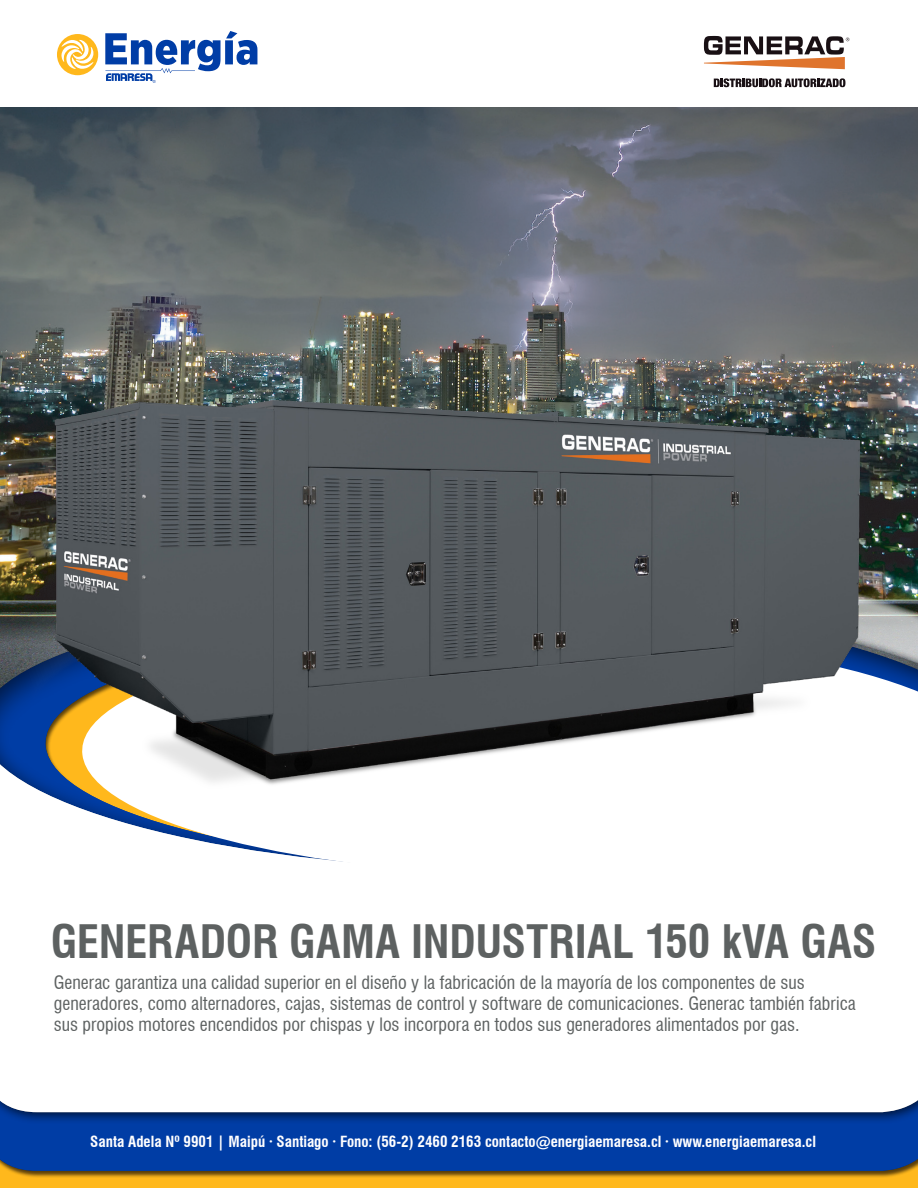
<style>
.page{position:relative;width:918px;height:1188px;background:#fff}
.page>*{position:absolute;margin:0;border:0;box-sizing:border-box;transform-origin:0 0}
.TITLES{font:700 condensed 45px "Swiss 721 BT";color:#5d6161}
.CONTENTS_Open_Sans{font:condensed 18px/21px "Swiss 721 BT";color:#5d6161}
.t1{font:700 condensed 15px "Swiss 721 BT";color:#fff}
</style>
<div class="page">
<div style="left:0;top:1060px;width:918px;height:128px;background:#231f20;opacity:.75"></div>
<div style="left:0;top:1119px;width:918px;height:69px;background:#231f20;opacity:.75"></div>
<img style="left:0;top:108px;width:918px;height:424px">
<svg style="left:94px;top:813px;width:249px;height:49px"></svg>
<img style="left:0;top:532px;width:918px;height:196px">
<svg style="left:57px;top:34px;width:41px;height:41px"></svg>
<svg style="left:105px;top:31px;width:152px;height:52px"></svg>
<svg style="left:714px;top:78px;width:131px;height:9px"></svg>
<svg style="left:704px;top:36px;width:145px;height:33px"></svg>
<img style="left:33px;top:382px;width:849px;height:431px">
<p class="TITLES" style="left:51px;top:915px;width:827px">GENERADOR GAMA INDUSTRIAL 150 kVA GAS</p>
<p class="CONTENTS_Open_Sans" style="left:54px;top:972px;width:804px">Generac garantiza una calidad superior en el diseño y la fabricación de la mayoría de los componentes de sus generadores, como alternadores, cajas, sistemas de control y software de comunicaciones. Generac también fabrica sus propios motores encendidos por chispas y los incorpora en todos sus generadores alimentados por gas.</p>
<p class="t1" style="left:90px;top:1132px;width:727px">Santa Adela Nº 9901 | Maipú · Santiago · Fono: (56-2) 2460 2163 contacto@energiaemaresa.cl · www.energiaemaresa.cl</p>
</div>
